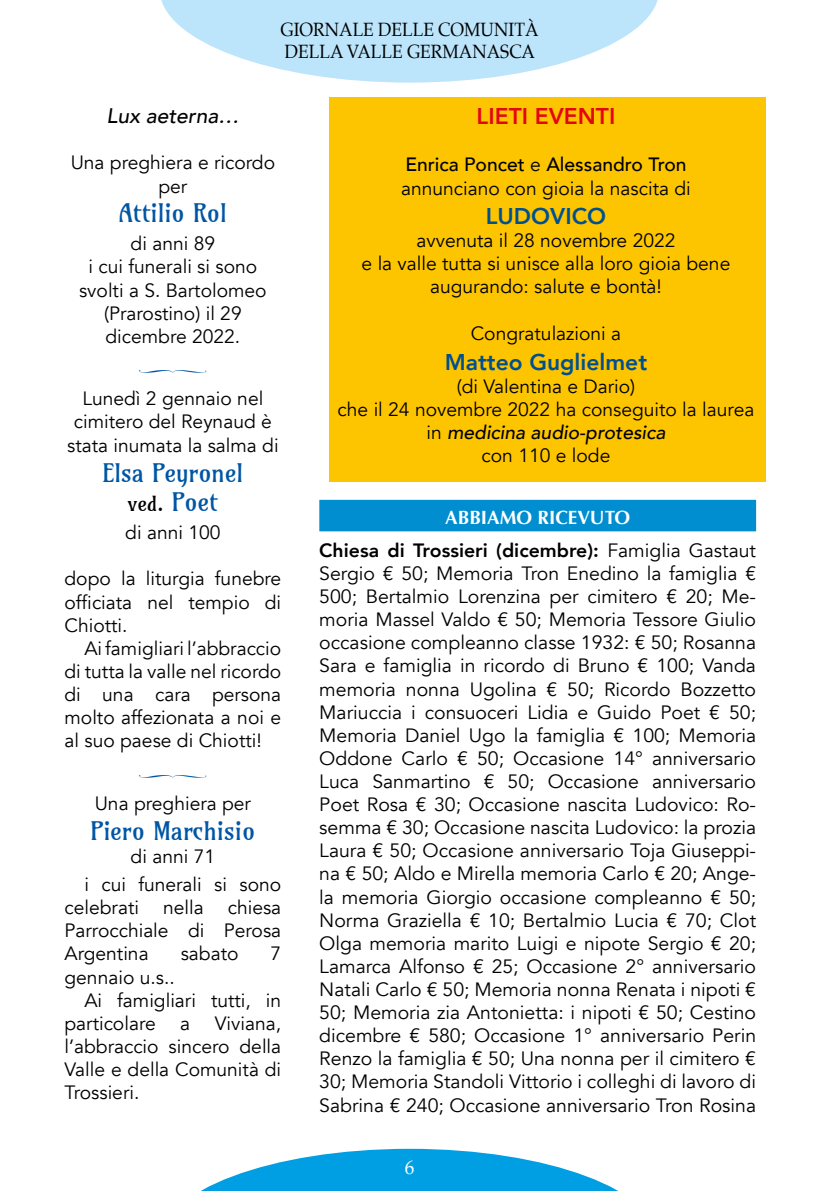
<style>
.page{position:relative;width:819px;height:1191px;background:#fff}
.page>*{position:absolute;margin:0;border:0;box-sizing:border-box;transform-origin:0 0}
.t1{font:24.5px "Amarante";color:#0056a4}
.t2{font:800 22.75px "Avenir";color:#004f91}
.t3{font:800 22.75px "Avenir";color:#e30613}
.t4{font:italic 500 21px "Avenir";color:#000}
.t5{font:19.95px "Amarante";color:#000}
.t6{font:19.25px/23.1px "Avenir";color:#000;text-align:center}
.t7{font:19.25px/22.8px "Palatino";color:#000;scale:.9 1}
.t8{font:700 19.25px "Optima";color:#fff}
.t9{font:19.25px "Palatino";color:#fff}
.s1{font-size:24.5px;color:#0056a4}
.s2{font-weight:500}
.s3{font-weight:500;font-style:italic}
.s4{font-weight:800}
</style>
<div class="page">
<svg style="left:201px;top:1148px;width:417px;height:43px"></svg>
<svg style="left:161px;top:0;width:497px;height:83px;fill:#bce4fa"></svg>
<div style="left:329px;top:97px;width:436px;height:384px;background:#fdc400"></div>
<div style="left:319px;top:500px;width:437px;height:31px;background:#008ed0"></div>
<p class="t7" style="left:280px;top:18px;width:288px">GIORNALE DELLE COMUNITÀ<br>DELLA VALLE GERMANASCA</p>
<p class="t4" style="left:106px;top:103px;width:134px">Lux aeterna…</p>
<p class="t6" style="left:71px;top:151px;width:206px;line-height:24px">Una preghiera e ricordo per</p>
<p class="t1" style="left:119px;top:198px;width:109px">Attilio Rol</p>
<p class="t6" style="left:79px;top:232px;width:189px">di anni 89<br>i cui funerali si sono svolti a S. Bartolomeo (Prarostino) il 29</p>
<p class="t6" style="left:105px;top:325px;width:136px">dicembre 2022.</p>
<p class="t6" style="left:82px;top:387px;width:182px">Lunedì 2 gennaio nel</p>
<p class="t6" style="left:67px;top:410px;width:213px;line-height:24px">cimitero del Reynaud è stata inumata la salma di</p>
<p class="t1" style="left:103px;top:457px;width:142px">Elsa Peyronel</p>
<p class="t5" style="left:128px;top:491px;width:92px">ved. <span class="s1">Poet</span></p>
<p class="t6" style="left:125px;top:521px;width:97px">di anni 100</p>
<p class="t6" style="left:64px;top:567px;width:218px;text-align:justify">dopo la liturgia funebre officiata nel tempio di Chiotti.</p>
<p class="t6" style="left:64px;top:637px;width:218px;text-align:justify;text-indent:20px">Ai famigliari l’abbraccio di tutta la valle nel ricordo di una cara persona molto affezionata a noi e al suo paese di Chiotti!</p>
<p class="t6" style="left:95px;top:792px;width:158px">Una preghiera per</p>
<p class="t1" style="left:91px;top:815px;width:166px">Piero Marchisio</p>
<p class="t6" style="left:84px;top:842px;width:198px;line-height:28px;text-align:left;text-indent:46px">di anni 71<br>i cui funerali si sono</p>
<p class="t6" style="left:64px;top:896px;width:218px;text-align:justify">celebrati nella chiesa Parrocchiale di Perosa Argentina</p>
<p class="t6" style="left:181px;top:942px;width:59px">sabato</p>
<p class="t6" style="left:270px;top:942px;width:12px">7</p>
<p class="t6" style="left:64px;top:965px;width:112px">gennaio u.s..</p>
<p class="t6" style="left:84px;top:988px;width:198px">Ai famigliari tutti, in</p>
<p class="t6" style="left:64px;top:1012px;width:93px">particolare</p>
<p class="t6" style="left:180px;top:1012px;width:11px">a</p>
<p class="t6" style="left:64px;top:1012px;width:218px;text-align:justify;text-indent:150px">Viviana, l’abbraccio sincero della Valle e della Comunità di Trossieri.</p>
<p class="t3" style="left:476px;top:99px;width:140px">LIETI EVENTI</p>
<p class="t6" style="left:401px;top:152px;width:291px;line-height:24px;text-align:left"><span class="s2">Enrica Poncet</span> e <span class="s2">Alessandro Tron </span>annunciano con gioia la nascita di</p>
<p class="t2" style="left:485px;top:198px;width:122px">LUDOVICO</p>
<p class="t6" style="left:361px;top:229px;width:370px">avvenuta il 28 novembre 2022<br>e la valle tutta si unisce alla loro gioia bene augurando: salute e bontà!</p>
<p class="t6" style="left:470px;top:323px;width:152px">Congratulazioni a</p>
<p class="t2" style="left:445px;top:344px;width:204px">Matteo Guglielmet</p>
<p class="t6" style="left:337px;top:375px;width:418px">(di Valentina e Dario)<br>che il 24 novembre 2022 ha conseguito la laurea in <span class="s3">medicina audio-protesica<br></span>con 110 e lode</p>
<p class="t8" style="left:445px;top:506px;width:186px">ABBIAMO RICEVUTO</p>
<p class="t6" style="left:319px;top:539px;width:438px;text-align:justify"><span class="s4">Chiesa di Trossieri (dicembre):</span> Famiglia Gastaut Sergio € 50; Memoria Tron Enedino la famiglia € 500; Bertalmio Lorenzina per cimitero € 20; Me&shy;moria Massel Valdo € 50; Memoria Tessore Giulio occasione compleanno classe 1932: € 50; Rosanna Sara e famiglia in ricordo di Bruno € 100; Vanda memoria nonna Ugolina € 50; Ricordo Bozzetto Mariuccia i consuoceri Lidia e Guido Poet € 50; Memoria Daniel Ugo la famiglia € 100; Memoria Oddone Carlo € 50; Occasione 14° anniversario Luca Sanmartino € 50; Occasione anniversario Poet Rosa € 30; Occasione nascita Ludovico: Ro&shy;semma € 30; Occasione nascita Ludovico: la prozia Laura € 50; Occasione anniversario Toja Giuseppi&shy;na € 50; Aldo e Mirella memoria Carlo € 20; Ange&shy;la memoria Giorgio occasione compleanno € 50; Norma Graziella € 10; Bertalmio Lucia € 70; Clot Olga memoria marito Luigi e nipote Sergio € 20; Lamarca Alfonso € 25; Occasione 2° anniversario Natali Carlo € 50; Memoria nonna Renata i nipoti € 50; Memoria zia Antonietta: i nipoti € 50; Cestino dicembre € 580; Occasione 1° anniversario Perin Renzo la famiglia € 50; Una nonna per il cimitero € 30; Memoria Standoli Vittorio i colleghi di lavoro di Sabrina € 240; Occasione anniversario Tron Rosina</p>
<p class="t9" style="left:404px;top:1151px;width:11px">6</p>
</div>
